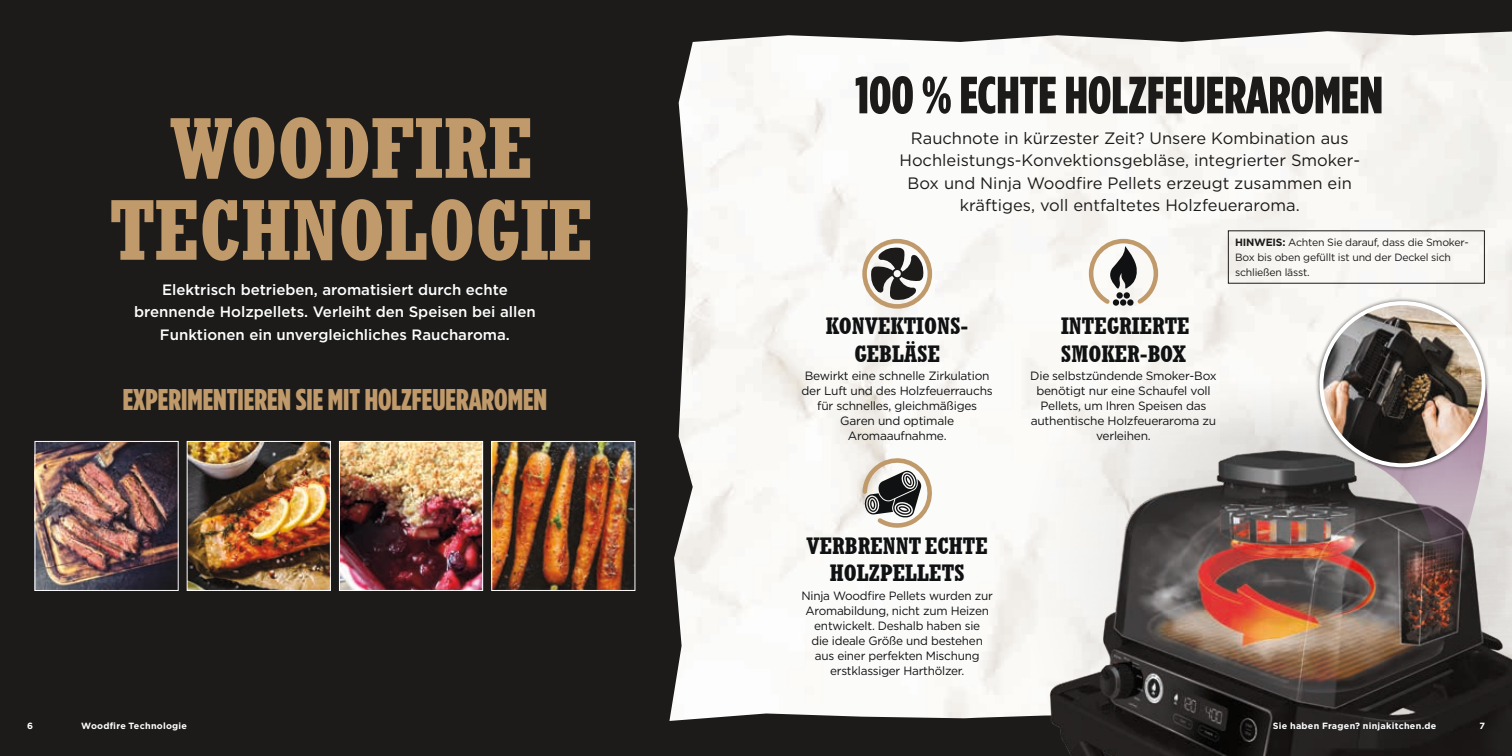
<style>
.page{position:relative;width:1512px;height:756px;background:#1c1b1a}
.page>*{position:absolute;margin:0;border:0;box-sizing:border-box;transform-origin:0 0}
.t1{font:700 condensed 81px/81.9px "Rockwell Nova";color:#c09a6a;text-align:center}
.t2{font:900 52.35px "Gotham Condensed";color:#1c1b1a}
.t3{font:900 30px "Gotham Condensed";color:#c09a6a}
.t4{font:700 condensed 22.5px/27.5px "Rockwell Nova";color:#101112;text-align:center}
.t5{font:16.5px/22.5px "Gotham";color:#1c1b1a;text-align:center}
.t6{font:500 15px/22.5px "Gotham";color:#fff;text-align:center}
.t7{font:12px/15px "Gotham";letter-spacing:-.02em;color:#101112;text-align:center}
.t8{font:10.5px/15px "Gotham";letter-spacing:-.02em;color:#1c1b1a}
.t9{font:700 9px "Gotham";letter-spacing:.03em;color:#fff}
.s1{font-weight:700}
</style>
<div class="page">
<img style="left:669px;top:31px;width:843px;height:690px">
<svg style="left:860px;top:456px;width:74px;height:71px"></svg>
<img style="left:37px;top:443px;width:139px;height:146px">
<div style="left:35px;top:441px;width:143px;height:150px;border:1px solid #fff"></div>
<img style="left:189px;top:443px;width:140px;height:146px">
<div style="left:187px;top:441px;width:144px;height:150px;border:1px solid #fff"></div>
<img style="left:341px;top:443px;width:140px;height:146px">
<div style="left:339px;top:441px;width:144px;height:150px;border:1px solid #fff"></div>
<img style="left:494px;top:443px;width:139px;height:146px">
<div style="left:492px;top:441px;width:143px;height:150px;border:1px solid #fff"></div>
<svg style="left:871px;top:247px;width:53px;height:53px"></svg>
<div style="left:862px;top:239px;width:70px;height:70px;border:5px solid #c09a6a;border-radius:50%"></div>
<svg style="left:1087px;top:237px;width:73px;height:71px;background:#ccc6bd"></svg>
<div style="left:1228px;top:230px;width:257px;height:54px;border:1px solid #1c1b1a"></div>
<img style="left:1017px;top:375px;width:495px;height:346px">
<img style="left:1039px;top:439px;width:473px;height:317px">
<svg style="left:1367px;top:472px;width:122px;height:89px;background:#867c80"></svg>
<div style="left:1315px;top:297px;width:175px;height:175px;background:#1c1b1a;opacity:.75"></div>
<img style="left:1321px;top:303px;width:163px;height:162px;border-radius:81px">
<div style="left:1319px;top:301px;width:167px;height:166px;border:4px solid #fff;border-radius:50%"></div>
<h1 class="t1" style="left:110px;top:107px;width:485px">WOODFIRE<br>TECHNOLOGIE</h1>
<p class="t6" style="left:134px;top:278px;width:403px">Elektrisch betrieben, aromatisiert durch echte brennende Holzpellets. Verleiht den Speisen bei allen<br>Funktionen ein unvergleichliches Raucharoma.</p>
<h3 class="t3" style="left:123px;top:382px;width:426px">EXPERIMENTIEREN SIE MIT HOLZFEUERAROMEN</h3>
<p class="t9" style="left:27px;top:720px;width:7px">6</p>
<p class="t9" style="left:81px;top:720px;width:108px">Woodfire Technologie</p>
<h2 class="t2" style="left:855px;top:64px;width:529px">100 % ECHTE HOLZFEUERAROMEN</h2>
<h3 class="t5" style="left:899px;top:126px;width:462px">Rauchnote in kürzester Zeit? Unsere Kombination aus Hochleistungs-Konvektionsgebläse, integrierter Smoker-Box und Ninja Woodfire Pellets erzeugt zusammen ein kräftiges, voll entfaltetes Holzfeueraroma.</h3>
<h3 class="t4" style="left:826px;top:312px;width:144px">KONVEKTIONS-<br>GEBLÄSE</h3>
<p class="t7" style="left:802px;top:368px;width:193px">Bewirkt eine schnelle Zirkulation der Luft und des Holzfeuerrauchs für schnelles, gleichmäßiges<br>Garen und optimale<br>Aromaaufnahme.</p>
<h3 class="t4" style="left:807px;top:532px;width:183px">VERBRENNT ECHTE<br>HOLZPELLETS</h3>
<p class="t7" style="left:801px;top:588px;width:193px">Ninja Woodfire Pellets wurden zur<br>Aromabildung, nicht zum Heizen entwickelt. Deshalb haben sie<br>die ideale Größe und bestehen aus einer perfekten Mischung erstklassiger Harthölzer.</p>
<h3 class="t4" style="left:1061px;top:312px;width:130px;text-align:left">INTEGRIERTE<br>SMOKER-BOX</h3>
<p class="t7" style="left:1030px;top:368px;width:188px">Die selbstzündende Smoker-Box benötigt nur eine Schaufel voll<br>Pellets, um Ihren Speisen das authentische Holzfeueraroma zu verleihen.</p>
<p class="t8" style="left:1235px;top:235px;width:235px"><span class="s1">HINWEIS:</span> Achten Sie darauf, dass die Smoker-<br>Box bis oben gefüllt ist und der Deckel sich schließen lässt.</p>
<p class="t9" style="left:1273px;top:720px;width:165px">Sie haben Fragen? ninjakitchen.de</p>
<p class="t9" style="left:1479px;top:720px;width:7px">7</p>
</div>
